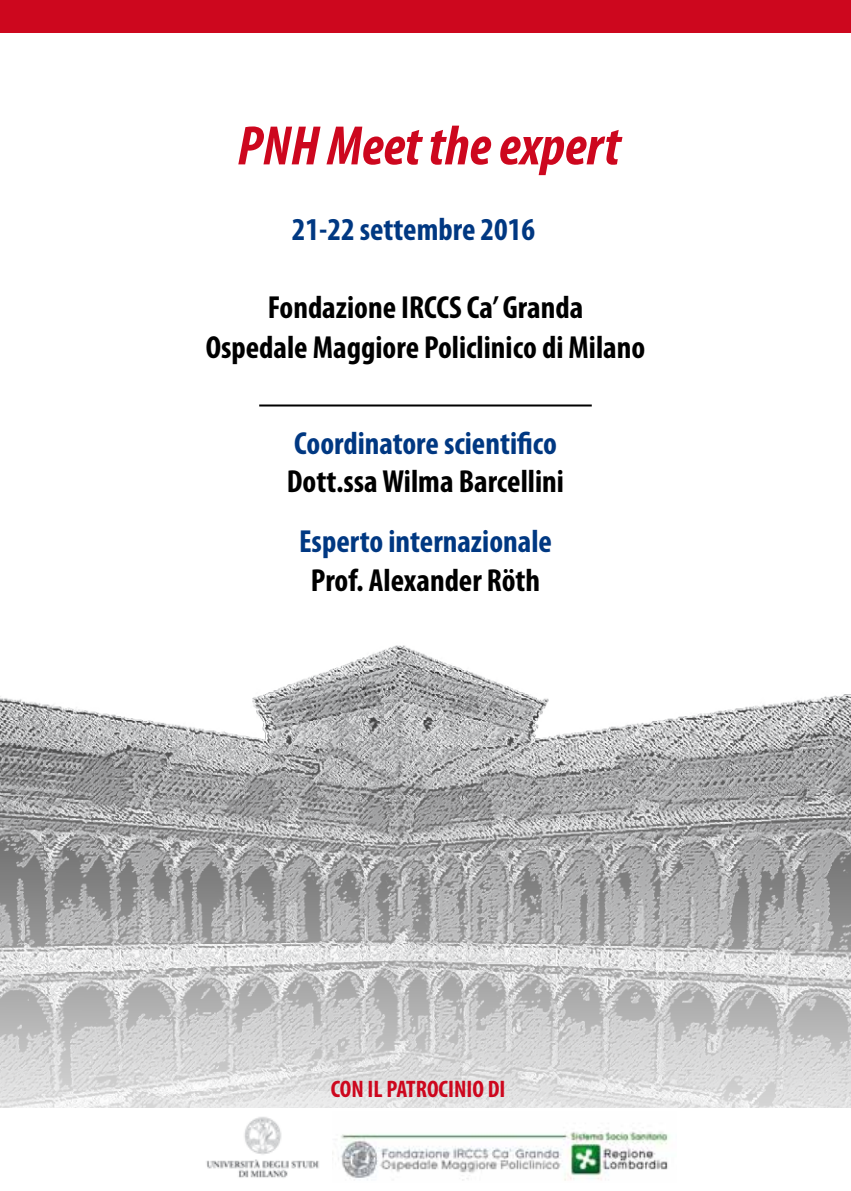
<style>
.page{position:relative;width:851px;height:1191px;background:#fff}
.page>*{position:absolute;margin:0;border:0;box-sizing:border-box;transform-origin:0 0}
.t1{font:italic 700 condensed 56px "Myriad Pro";color:#cd071e}
.t2{font:700 condensed 32px/40px "Myriad Pro";color:#000;text-align:center}
.t3{font:700 condensed 32px "Myriad Pro";color:#003882}
.t4{font:700 condensed 24px "Myriad Pro";color:#cd071e}
</style>
<div class="page">
<svg style="left:0;top:645px;width:850px;height:463px"></svg>
<hr style="left:259px;top:404px;width:332px;height:2px;background:#000">
<div style="left:0;top:0;width:850px;height:32px;background:#cd071e"></div>
<img style="left:206px;top:1117px;width:113px;height:61px">
<img style="left:332px;top:1131px;width:337px;height:50px">
<h1 class="t1" style="left:237px;top:111px;width:384px">PNH Meet the expert</h1>
<p class="t3" style="left:292px;top:209px;width:245px">21-22 settembre 2016</p>
<p class="t2" style="left:206px;top:287px;width:441px">Fondazione IRCCS Ca’ Granda<br>Ospedale Maggiore Policlinico di Milano</p>
<p class="t3" style="left:294px;top:423px;width:264px">Coordinatore scientifico</p>
<p class="t2" style="left:287px;top:461px;width:278px">Dott.ssa Wilma Barcellini</p>
<p class="t3" style="left:299px;top:522px;width:254px">Esperto internazionale</p>
<p class="t2" style="left:310px;top:559px;width:231px">Prof. Alexander Röth</p>
<p class="t4" style="left:330px;top:1074px;width:176px">CON IL PATROCINIO DI</p>
</div>
